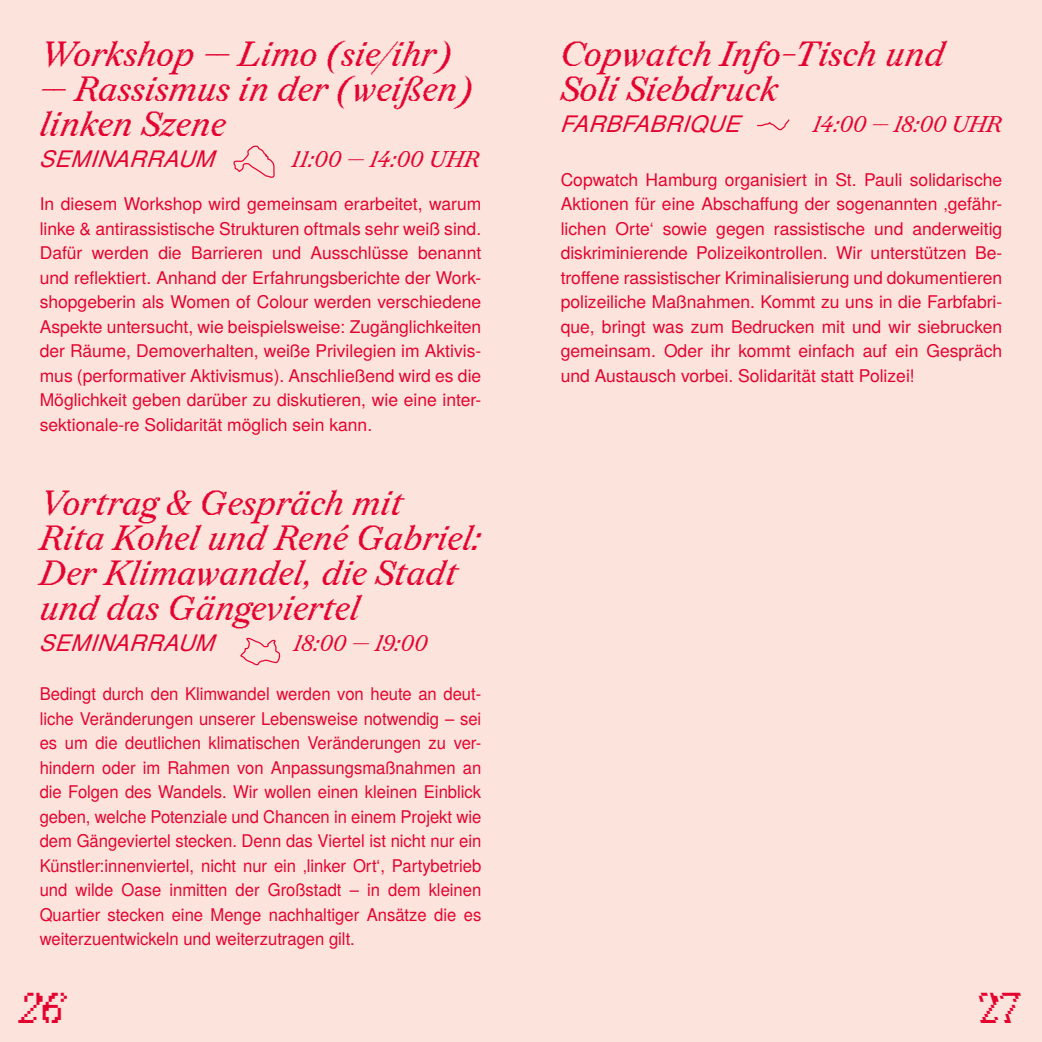
<style>
.page{position:relative;width:1042px;height:1042px;background:#fce3db}
.page>*{position:absolute;margin:0;border:0;box-sizing:border-box;transform-origin:0 0}
.t1{font:italic 43.23px "Redaction 70";color:#e4032f}
.t2{font:italic 35px/35px "Redaction 20";letter-spacing:.01em;color:#e4032f}
.t3{font:italic 22.75px "Redaction 20";letter-spacing:.01em;color:#e4032f}
.t4{font:italic 22.75px "Te X Gyre Heros";letter-spacing:-.035em;color:#e4032f}
.t5{font:17.5px/24.5px "Te X Gyre Heros";color:#e4032f;text-align:justify}
.t6{font:17.5px/24.5px "Te X Gyre Heros";color:#e4032f;text-align:justify;scale:.95 1}
</style>
<div class="page">
<svg style="left:233px;top:145px;width:42px;height:33px"></svg>
<svg style="left:240px;top:637px;width:41px;height:28px"></svg>
<svg style="left:757px;top:119px;width:33px;height:12px"></svg>
<h2 class="t2" style="left:40px;top:37px;width:434px">Workshop -- Limo (sie/ihr) -- Rassismus in der (weißen) linken Szene</h2>
<h3 class="t4" style="left:40px;top:142px;width:180px">SEMINA RRAUM</h3>
<h3 class="t3" style="left:292px;top:146px;width:190px">11:00 -- 14:00 UHR</h3>
<p class="t5" style="left:40px;top:190px;width:443px">In diesem Workshop wird gemeinsam erarbeitet, warum linke &amp; antirassistische Strukturen oftmals sehr weiß sind.<br>Dafür werden die Barrieren und Ausschlüsse benannt und reflektiert. Anhand der Erfahrungsberichte der Work&shy;shopgeberin als Women of Colour werden verschiedene Aspekte untersucht, wie beispielsweise: Zugänglichkeiten der Räume, Demoverhalten, weiße Privilegien im Aktivis&shy;mus (performativer Aktivismus). Anschließend wird es die Möglichkeit geben darüber zu diskutieren, wie eine inter&shy;sektionale-re Solidarität möglich sein kann.</p>
<h2 class="t2" style="left:40px;top:485px;width:443px">Vortrag &amp; Gespräch mit<br>Rita Kohel und René Gabriel:<br>Der Klimawandel, die Stadt und das Gängeviertel</h2>
<h3 class="t4" style="left:40px;top:625px;width:180px">SEMINA RRAUM</h3>
<h3 class="t3" style="left:294px;top:630px;width:135px">18:00 -- 19:00</h3>
<p class="t6" style="left:40px;top:680px;width:466px">Bedingt durch den Klimwandel werden von heute an deut&shy;liche Veränderungen unserer Lebensweise notwendig – sei es um die deutlichen klimatischen Veränderungen zu ver&shy;hindern oder im Rahmen von Anpassungsmaßnahmen an die Folgen des Wandels. Wir wollen einen kleinen Einblick geben, welche Potenziale und Chancen in einem Projekt wie dem Gängeviertel stecken. Denn das Viertel ist nicht nur ein Künstler:innenviertel, nicht nur ein ‚linker Ort‘, Partybetrieb und wilde Oase inmitten der Großstadt – in dem kleinen Quartier stecken eine Menge nachhaltiger Ansätze die es weiterzuentwickeln und weiterzutragen gilt.</p>
<h2 class="t2" style="left:561px;top:37px;width:385px">Copwatch Info-Tisch und<br>Soli Siebdruck</h2>
<h3 class="t4" style="left:561px;top:107px;width:185px">FA RBFA BRIQUE</h3>
<h3 class="t3" style="left:813px;top:111px;width:191px">14:00 -- 18:00 UHR</h3>
<p class="t5" style="left:561px;top:166px;width:443px">Copwatch Hamburg organisiert in St. Pauli solidarische Aktionen für eine Abschaffung der sogenannten ‚gefähr&shy;lichen Orte‘ sowie gegen rassistische und anderweitig diskriminierende Polizeikontrollen. Wir unterstützen Be&shy;troffene rassistischer Kriminalisierung und dokumentieren polizeiliche Maßnahmen. Kommt zu uns in die Farbfabri&shy;que, bringt was zum Bedrucken mit und wir siebrucken gemeinsam. Oder ihr kommt einfach auf ein Gespräch und Austausch vorbei. Solidarität statt Polizei!</p>
<h1 class="t1" style="left:19px;top:981px;width:47px">26</h1>
<h1 class="t1" style="left:981px;top:981px;width:44px">27</h1>
</div>
